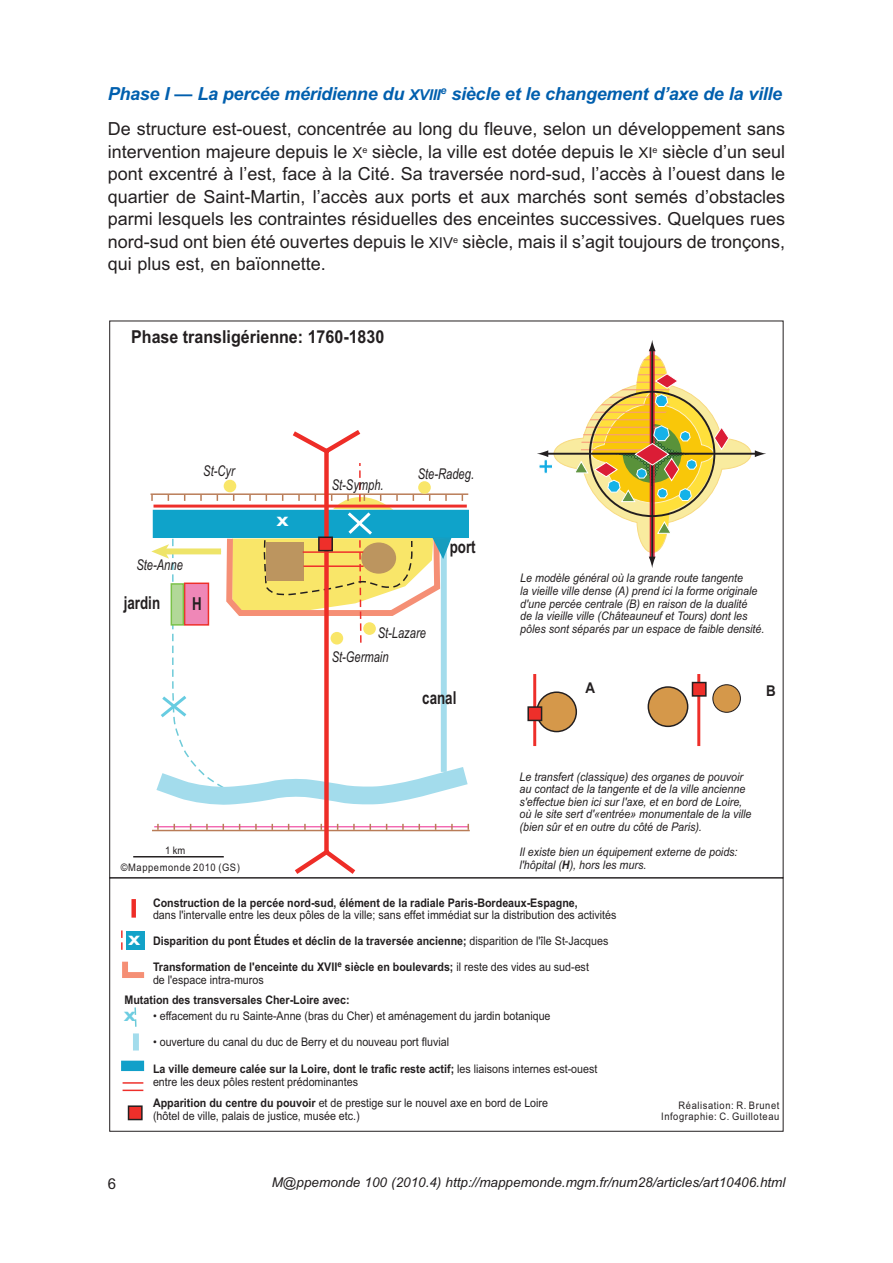
<style>
.page{position:relative;width:893px;height:1263px;background:#fff}
.page>*{position:absolute;margin:0;border:0;box-sizing:border-box;transform-origin:0 0}
.t1{font:18px/22.5px "Arial";color:#231f20}
.t2{font:700 17.85px "Arial";color:#231f20;scale:.9 1}
.t3{font:700 17.85px "Arial";color:#231f20;scale:.75 1}
.t4{font:700 17.85px "Arial";color:#fff;scale:1.25 1}
.t5{font:700 17.85px "Arial";color:#6dcde1;scale:1.25 1}
.t6{font:15px "Arial";color:#231f20}
.t7{font:italic 14.85px "Arial";color:#231f20;scale:.75 1}
.t8{font:700 14.85px "Arial";color:#231f20;scale:.9 1}
.t9{font:italic 13.5px "Arial";color:#231f20}
.t10{font:11.85px/12.6px "Arial";color:#231f20;scale:.9 1}
.t11{font:italic 11.85px/12.6px "Arial";color:#231f20;scale:.9 1}
.t12{font:700 11.85px/12.6px "Arial";color:#231f20;scale:.9 1}
.t13{font:10.35px/11.1px "Arial";letter-spacing:.06em;color:#231f20;text-align:right;scale:.9 1}
.s1{font-weight:700;font-style:italic;color:#015fae}
.s2{font-weight:700;font-style:italic;font-size:15px;color:#015fae}
.s3{font-size:15px}
.s4{font-weight:700}
.s5{font-weight:400}
</style>
<div class="page">
<hr style="left:133px;top:856px;width:91px;height:1px;background:#231f20">
<div style="left:537px;top:692px;width:39px;height:39px;background:#d5984a;border-radius:50%"></div>
<div style="left:536px;top:691px;width:41px;height:41px;border:1px solid #231f20;border-radius:50%"></div>
<div style="left:648px;top:687px;width:40px;height:39px;background:#d5984a;border-radius:50%"></div>
<div style="left:648px;top:686px;width:40px;height:41px;border:1px solid #231f20;border-radius:50%"></div>
<div style="left:713px;top:685px;width:27px;height:27px;background:#d5984a;border-radius:50%"></div>
<div style="left:712px;top:684px;width:29px;height:29px;border:1px solid #231f20;border-radius:50%"></div>
<hr style="left:533px;top:674px;width:3px;height:72px;background:#ee2f2a">
<hr style="left:697px;top:674px;width:3px;height:72px;background:#ee2f2a">
<svg style="left:142px;top:430px;width:328px;height:444px"></svg>
<div style="left:319px;top:537px;width:13px;height:14px;background:#ee2f2a"></div>
<div style="left:318px;top:536px;width:15px;height:15px;border:1px solid #231f20"></div>
<div style="left:129px;top:1106px;width:13px;height:13px;background:#ee2f2a"></div>
<div style="left:128px;top:1105px;width:15px;height:15px;border:1px solid #231f20"></div>
<div style="left:528px;top:707px;width:14px;height:13px;background:#ee2f2a"></div>
<div style="left:527px;top:706px;width:15px;height:15px;border:1px solid #231f20"></div>
<div style="left:692px;top:682px;width:14px;height:14px;background:#ee2f2a"></div>
<div style="left:692px;top:682px;width:15px;height:15px;border:1px solid #231f20"></div>
<div style="left:131px;top:899px;width:5px;height:19px;background:#ee2d27"></div>
<svg style="left:121px;top:930px;width:24px;height:48px"></svg>
<svg style="left:134px;top:1007px;width:3px;height:20px"></svg>
<div style="left:133px;top:1033px;width:6px;height:17px;background:#a3dcec"></div>
<div style="left:121px;top:1061px;width:23px;height:10px;background:#11a0c9"></div>
<hr style="left:123px;top:1082px;width:20px;height:2px;background:#ee2f2a">
<hr style="left:123px;top:1089px;width:20px;height:2px;background:#ee2f2a">
<svg style="left:537px;top:340px;width:229px;height:228px"></svg>
<p class="t1" style="left:108px;top:76px;width:679px;line-height:35.2px"><span class="s1">Phase I — La percée méridienne du</span> <span class="s2">XVIII</span><sup>e</sup> <span class="s1">siècle et le changement d’axe de la ville<br></span>De structure est-ouest, concentrée au long du fleuve, selon un développement sans</p>
<p class="t1" style="left:108px;top:140px;width:679px;text-align:justify">intervention majeure depuis le <span class="s3">X</span><sup>e</sup> siècle, la ville est dotée depuis le <span class="s3">XI</span><sup>e</sup> siècle d’un seul pont excentré à l’est, face à la Cité. Sa traversée nord-sud, l’accès à l’ouest dans le quartier de Saint-Martin, l’accès aux ports et aux marchés sont semés d’obstacles parmi lesquels les contraintes résiduelles des enceintes successives. Quelques rues nord-sud ont bien été ouvertes depuis le <span class="s3">XIV</span><sup>e</sup> siècle, mais il s’agit toujours de tronçons, qui plus est, en baïonnette.</p>
<p class="t2" style="left:131px;top:325px;width:283px">Phase transligérienne: 1760-1830</p>
<p class="t7" style="left:203px;top:461px;width:44px">St-Cyr</p>
<p class="t7" style="left:136px;top:555px;width:63px">Ste-Anne</p>
<p class="t3" style="left:124px;top:590px;width:50px">jardin</p>
<p class="t3" style="left:192px;top:592px;width:14px">H</p>
<p class="t4" style="left:276px;top:508px;width:11px">x</p>
<p class="t7" style="left:332px;top:476px;width:71px">St-Symph.</p>
<p class="t7" style="left:418px;top:464px;width:77px">Ste-Radeg.</p>
<p class="t3" style="left:450px;top:535px;width:36px">port</p>
<p class="t7" style="left:378px;top:623px;width:66px">St-Lazare</p>
<p class="t7" style="left:332px;top:647px;width:77px">St-Germain</p>
<p class="t3" style="left:422px;top:686px;width:47px">canal</p>
<p class="t13" style="left:165px;top:845px;width:24px">1 km</p>
<p class="t13" style="left:121px;top:862px;width:134px">©Mappemonde 2010 (GS)</p>
<p class="t11" style="left:520px;top:572px;width:273px">Le modèle général où la grande route tangente<br>la vieille ville dense (A) prend ici la forme originale d'une percée centrale (B) en raison de la dualité<br>de la vieille ville (Châteauneuf et Tours) dont les pôles sont séparés par un espace de faible densité.</p>
<p class="t8" style="left:586px;top:678px;width:12px">A</p>
<p class="t8" style="left:766px;top:680px;width:12px">B</p>
<p class="t11" style="left:519px;top:770px;width:259px">Le transfert (classique) des organes de pouvoir au contact de la tangente et de la ville ancienne s'effectue bien ici sur l'axe, et en bord de Loire, où le site sert d'«entrée» monumentale de la ville (bien sûr et en outre du côté de Paris).</p>
<p class="t11" style="left:519px;top:846px;width:244px">Il existe bien un équipement externe de poids: l'hôpital (<span class="s4">H</span>), hors les murs.</p>
<p class="t4" style="left:128px;top:927px;width:11px">x</p>
<p class="t12" style="left:153px;top:897px;width:473px">Construction de la percée nord-sud, élément de la radiale Paris-Bordeaux-Espagne,</p>
<p class="t10" style="left:153px;top:902px;width:517px;line-height:25.8px">dans l'intervalle entre les deux pôles de la ville; sans effet immédiat sur la distribution des activités<br><span class="s4">Disparition du pont Études et déclin de la traversée ancienne;</span> disparition de l'île St-Jacques</p>
<p class="t12" style="left:153px;top:961px;width:486px">Transformation de l'enceinte du XVII<sup>e</sup> siècle en boulevards; <span class="s5">il reste des vides au sud-est de l'espace intra-muros</span></p>
<p class="t10" style="left:153px;top:1010px;width:443px">• effacement du ru Sainte-Anne (bras du Cher) et aménagement du jardin botanique</p>
<p class="t10" style="left:153px;top:1035px;width:330px">• ouverture du canal du duc de Berry et du nouveau port fluvial</p>
<p class="t12" style="left:125px;top:993px;width:252px">Mutation des transversales Cher-Loire avec:</p>
<p class="t5" style="left:124px;top:1003px;width:11px">x</p>
<p class="t10" style="left:153px;top:1063px;width:495px"><span class="s4">La ville demeure calée sur la Loire, dont le trafic reste actif;</span> les liaisons internes est-ouest entre les deux pôles restent prédominantes</p>
<p class="t10" style="left:153px;top:1097px;width:440px"><span class="s4">Apparition du centre du pouvoir</span> et de prestige sur le nouvel axe en bord de Loire (hôtel de ville, palais de justice, musée etc.)</p>
<p class="t13" style="left:661px;top:1100px;width:133px">Réalisation: R. Brunet<br>Infographie: C. Guilloteau</p>
<p class="t6" style="left:108px;top:1175px;width:10px">6</p>
<p class="t9" style="left:272px;top:1174px;width:515px">M@ppemonde 100 (2010.4) http://mappemonde.mgm.fr/num28/articles/art10406.html</p>
</div>
